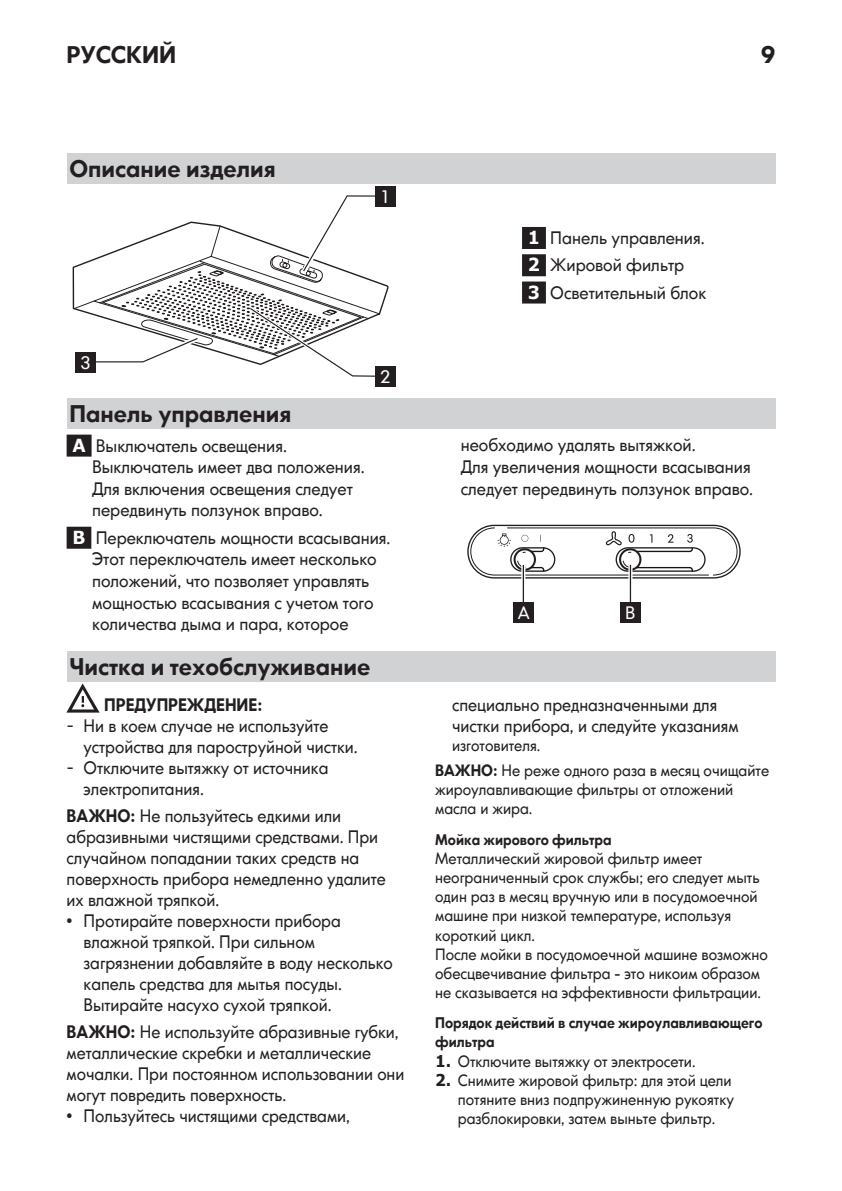
<style>
.page{position:relative;width:842px;height:1191px;background:#fff}
.page>*{position:absolute;margin:0;border:0;box-sizing:border-box;transform-origin:0 0}
.Title10pt_1st_lang{font:800 24px "IKEA Sans";color:#231f20}
.Text7_5pt___blacksqu{font:18px/21.6px "IKEA Sans";color:#231f20;scale:.95 1}
.Text7_5pt___blacksqu-2{font:18px/21px "IKEA Sans";color:#231f20;scale:.93 1}
.Text7_5pt{font:18px/21px "IKEA Sans";color:#231f20;scale:.93 1}
.Text7_5pt-2{font:800 18px "IKEA Sans";color:#231f20;scale:.93 1}
.IK_Numeri_bianchi{font:18px "IKEA Sans";color:#fff}
.Text7_5pt-3{font:16.4px/19.2px "IKEA Sans";color:#231f20;scale:.93 1}
.SubTitle7_5pt{font:800 15.4px/19.2px "IKEA Sans";color:#231f20;scale:.93 1}
.s1{font-family:"Verdana";font-weight:700;color:#fff}
.s2{font-family:"Verdana"}
.s3{font-weight:800}
.s4{font-family:"Verdana";font-weight:700}
</style>
<div class="page">
<div style="left:67px;top:153px;width:708px;height:26px;background:#d1d2d4"></div>
<div style="left:67px;top:156px;width:708px;height:28px;background:#d1d2d4"></div>
<div style="left:522px;top:227px;width:24px;height:22px;background:#231f20"></div>
<div style="left:522px;top:254px;width:24px;height:22px;background:#231f20"></div>
<div style="left:522px;top:281px;width:24px;height:22px;background:#231f20"></div>
<div style="left:67px;top:398px;width:708px;height:26px;background:#d1d2d4"></div>
<div style="left:67px;top:401px;width:708px;height:28px;background:#d1d2d4"></div>
<img style="left:67px;top:684px;width:33px;height:28px">
<div style="left:67px;top:651px;width:708px;height:25px;background:#d1d2d4"></div>
<div style="left:67px;top:653px;width:708px;height:29px;background:#d1d2d4"></div>
<div style="left:67px;top:434px;width:25px;height:22px;background:#231f20"></div>
<div style="left:67px;top:527px;width:24px;height:22px;background:#231f20"></div>
<svg style="left:82px;top:191px;width:314px;height:188px"></svg>
<div style="left:76px;top:352px;width:20px;height:20px;background:#231f20"></div>
<div style="left:375px;top:366px;width:20px;height:20px;background:#231f20"></div>
<div style="left:375px;top:186px;width:20px;height:20px;background:#231f20"></div>
<div style="left:467px;top:525px;width:274px;height:53px;border:1px solid #231f20;border-radius:26px"></div>
<svg style="left:521px;top:576px;width:4px;height:27px"></svg>
<hr style="left:523px;top:565px;width:1px;height:39px;background:#231f20">
<svg style="left:628px;top:576px;width:4px;height:27px"></svg>
<hr style="left:630px;top:565px;width:1px;height:39px;background:#231f20">
<svg style="left:470px;top:527px;width:268px;height:49px"></svg>
<div style="left:514px;top:603px;width:20px;height:20px;background:#231f20"></div>
<div style="left:620px;top:603px;width:20px;height:20px;background:#231f20"></div>
<h1 class="Title10pt_1st_lang" style="left:67px;top:36px;width:111px">РУCCКИЙ</h1>
<h1 class="Title10pt_1st_lang" style="left:761px;top:36px;width:16px">9</h1>
<p class="Title10pt_1st_lang" style="left:69px;top:150px;width:208px">Описание изделия</p>
<p class="IK_Numeri_bianchi" style="left:81px;top:349px;width:12px">3</p>
<p class="Title10pt_1st_lang" style="left:69px;top:395px;width:223px">Панель управления</p>
<p class="IK_Numeri_bianchi" style="left:380px;top:183px;width:12px">1</p>
<p class="IK_Numeri_bianchi" style="left:380px;top:363px;width:12px">2</p>
<p class="Text7_5pt___blacksqu" style="left:92px;top:434px;width:288px;text-indent:-20px"><span class="s1">A</span> Выключатель освещения.<br>Выключатель имеет два положения.<br>Для включения освещения следует передвинуть ползунок вправо.</p>
<p class="Text7_5pt___blacksqu" style="left:92px;top:526px;width:316px;text-indent:-20px"><span class="s1">B</span> Переключатель мощности всасывания.<br>Этот переключатель имеет несколько положений, что позволяет управлять мощностью всасывания с учетом того количества дыма и пара, которое</p>
<p class="Title10pt_1st_lang" style="left:69px;top:648px;width:302px">Чистка и техобслуживание</p>
<p class="Text7_5pt-2" style="left:104px;top:691px;width:172px">ПРЕДУПРЕЖДЕНИЕ:</p>
<p class="Text7_5pt___blacksqu-2" style="left:84px;top:715px;width:296px;text-indent:-17px"><span class="s2">-</span> Ни в коем случае не используйте устройства для пароструйной чистки.</p>
<p class="Text7_5pt___blacksqu-2" style="left:84px;top:757px;width:265px;text-indent:-17px"><span class="s2">-</span> Отключите вытяжку от источника электропитания.</p>
<p class="Text7_5pt" style="left:67px;top:804px;width:345px"><span class="s3">ВАЖНО:</span> Не пользуйтесь едкими или абразивными чистящими средствами. При случайном попадании таких средств на поверхность прибора немедленно удалите их влажной тряпкой.</p>
<p class="Text7_5pt___blacksqu-2" style="left:84px;top:909px;width:334px;text-indent:-17px">• Протирайте поверхности прибора влажной тряпкой. При сильном загрязнении добавляйте в воду несколько капель средства для мытья посуды.<br>Вытирайте насухо сухой тряпкой.</p>
<p class="Text7_5pt" style="left:67px;top:1020px;width:365px"><span class="s3">ВАЖНО:</span> Не используйте абразивные губки, металлические скребки и металлические мочалки. При постоянном использовании они могут повредить поверхность.</p>
<p class="Text7_5pt___blacksqu-2" style="left:67px;top:1104px;width:306px">• Пользуйтесь чистящими средствами,</p>
<p class="Text7_5pt___blacksqu" style="left:528px;top:226px;width:188px"><span class="s1">1</span> Панель управления.</p>
<p class="Text7_5pt___blacksqu" style="left:528px;top:253px;width:166px"><span class="s1">2</span> Жировой фильтр</p>
<p class="Text7_5pt___blacksqu" style="left:528px;top:281px;width:189px"><span class="s1">3</span> Осветительный блок</p>
<p class="Text7_5pt___blacksqu" style="left:461px;top:433px;width:309px">необходимо удалять вытяжкой.<br>Для увеличения мощности всасывания следует передвинуть ползунок вправо.</p>
<p class="IK_Numeri_bianchi" style="left:518px;top:599px;width:14px">A</p>
<p class="IK_Numeri_bianchi" style="left:625px;top:599px;width:12px">B</p>
<p class="Text7_5pt___blacksqu-2" style="left:452px;top:693px;width:309px">специально предназначенными для чистки прибора, и следуйте указаниям</p>
<p class="Text7_5pt-3" style="left:452px;top:735px;width:96px">изготовителя.</p>
<p class="Text7_5pt-3" style="left:435px;top:760px;width:361px"><span class="s3">ВАЖНО:</span> Не реже одного раза в месяц очищайте жироулавливающие фильтры от отложений масла и жира.</p>
<p class="SubTitle7_5pt" style="left:435px;top:828px;width:191px">Мойка жирового фильтра</p>
<p class="Text7_5pt-3" style="left:435px;top:848px;width:350px">Металлический жировой фильтр имеет неограниченный срок службы; его следует мыть один раз в месяц вручную или в посудомоечной машине при низкой температуре, используя короткий цикл.</p>
<p class="Text7_5pt-3" style="left:435px;top:944px;width:359px">После мойки в посудомоечной машине возможно обесцвечивание фильтра - это никоим образом не сказывается на эффективности фильтрации.</p>
<p class="SubTitle7_5pt" style="left:435px;top:1012px;width:353px">Порядок действий в случае жироулавливающего фильтра</p>
<p class="Text7_5pt-3" style="left:435px;top:1050px;width:282px"><span class="s4">1.</span> Отключите вытяжку от электросети.</p>
<p class="Text7_5pt-3" style="left:458px;top:1070px;width:298px;text-indent:-23px"><span class="s4">2.</span> Снимите жировой фильтр: для этой цели потяните вниз подпружиненную рукоятку разблокировки, затем выньте фильтр.</p>
</div>
